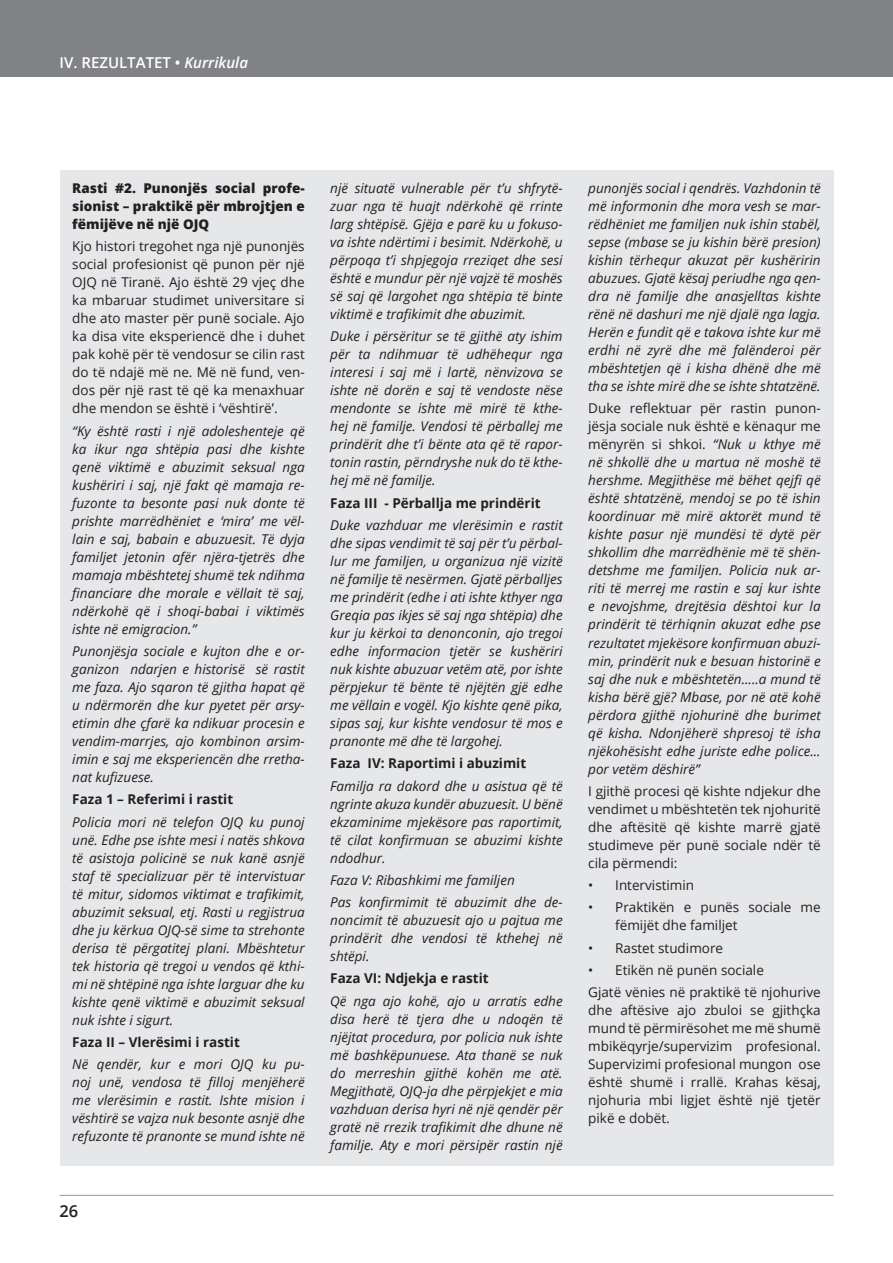
<style>
.page{position:relative;width:893px;height:1263px;background:#fff}
.page>*{position:absolute;margin:0;border:0;box-sizing:border-box;transform-origin:0 0}
.t1{font:600 16.5px "Open Sans";color:#231f20}
.t2{font:600 15px "Open Sans";color:#fff}
.case_story{font:italic 13.5px/18px "Open Sans";color:#231f20;text-align:justify}
.case_story-2{font:13.5px/18px "Open Sans";color:#231f20;text-align:justify}
.case_story-3{font:700 13.5px "Open Sans";color:#231f20}
.case_story-4{font:800 13.5px/18px "Open Sans";color:#231f20;text-align:justify}
.s1{font-style:italic}
.s2{font-style:normal}
</style>
<div class="page">
<div style="left:0;top:0;width:893px;height:77px;background:#808285"></div>
<hr style="left:60px;top:1195px;width:773px;height:1px;background:#939598">
<div style="left:60px;top:170px;width:773px;height:995px;background:#e6e7e9"></div>
<p class="t2" style="left:60px;top:52px;width:190px">IV. REZULTATET • <span class="s1">Kurrikula</span></p>
<p class="case_story-4" style="left:72px;top:179px;width:234px">Rasti #2. Punonjës social profe&shy;sionist – praktikë për mbrojtjen e fëmijëve në një OJQ</p>
<p class="case_story-2" style="left:72px;top:237px;width:234px">Kjo histori tregohet nga një punonjës social profesionist që punon për një OJQ në Tiranë. Ajo është 29 vjeç dhe ka mbaruar studimet universitare si dhe ato master për punë sociale. Ajo ka disa vite eksperiencë dhe i duhet pak kohë për të vendosur se cilin rast do të ndajë më ne. Më në fund, ven&shy;dos për një rast të që ka menaxhuar dhe mendon se është i ‘vështirë’.</p>
<p class="case_story" style="left:72px;top:421px;width:234px">“Ky është rasti i një adoleshenteje që ka ikur nga shtëpia pasi dhe kishte qenë viktimë e abuzimit seksual nga kushëriri i saj, një fakt që mamaja re&shy;fuzonte ta besonte pasi nuk donte të prishte marrëdhëniet e ‘mira’ me vël&shy;lain e saj, babain e abuzuesit. Të dyja familjet jetonin afër njëra-tjetrës dhe mamaja mbështetej shumë tek ndihma financiare dhe morale e vëllait të saj, ndërkohë që i shoqi-babai i viktimës ishte në emigracion.”</p>
<p class="case_story" style="left:72px;top:642px;width:234px">Punonjësja sociale e kujton dhe e or&shy;ganizon ndarjen e historisë së rastit me faza. Ajo sqaron të gjitha hapat që u ndërmorën dhe kur pyetet për arsy&shy;etimin dhe çfarë ka ndikuar procesin e vendim-marrjes, ajo kombinon arsim&shy;imin e saj me eksperiencën dhe rretha&shy;nat kufizuese.</p>
<p class="case_story-3" style="left:72px;top:790px;width:162px">Faza 1 – Referimi i rastit</p>
<p class="case_story" style="left:72px;top:812px;width:234px">Policia mori në telefon OJQ ku punoj unë. Edhe pse ishte mesi i natës shkova të asistoja policinë se nuk kanë asnjë staf të specializuar për të intervistuar të mitur, sidomos viktimat e trafikimit, abuzimit seksual, etj. Rasti u regjistrua dhe ju kërkua OJQ-së sime ta strehonte derisa të përgatitej plani. Mbështetur tek historia që tregoi u vendos që kthi&shy;mi në shtëpinë nga ishte larguar dhe ku kishte qenë viktimë e abuzimit seksual nuk ishte i sigurt.</p>
<p class="case_story-3" style="left:72px;top:1032px;width:169px">Faza II – Vlerësimi i rastit</p>
<p class="case_story" style="left:72px;top:1055px;width:234px">Në qendër, kur e mori OJQ ku pu&shy;noj unë, vendosa të filloj menjëherë me vlerësimin e rastit. Ishte mision i vështirë se vajza nuk besonte asnjë dhe refuzonte të pranonte se mund ishte në</p>
<p class="t1" style="left:60px;top:1200px;width:20px">26</p>
<p class="case_story" style="left:330px;top:179px;width:234px">një situatë vulnerable për t’u shfrytë&shy;zuar nga të huajt ndërkohë që rrinte larg shtëpisë. Gjëja e parë ku u fokuso&shy;va ishte ndërtimi i besimit. Ndërkohë, u përpoqa t’i shpjegoja rreziqet dhe sesi është e mundur për një vajzë të moshës së saj që largohet nga shtëpia të binte viktimë e trafikimit dhe abuzimit.</p>
<p class="case_story" style="left:330px;top:327px;width:234px">Duke i përsëritur se të gjithë aty ishim për ta ndihmuar të udhëhequr nga interesi i saj më i lartë, nënvizova se ishte në dorën e saj të vendoste nëse mendonte se ishte më mirë të kthe&shy;hej në familje. Vendosi të përballej me prindërit dhe t’i bënte ata që të rapor&shy;tonin rastin, përndryshe nuk do të kthe&shy;hej më në familje.</p>
<p class="case_story-3" style="left:330px;top:493px;width:212px">Faza III - Përballja me prindërit</p>
<p class="case_story" style="left:330px;top:516px;width:234px">Duke vazhduar me vlerësimin e rastit dhe sipas vendimit të saj për t’u përbal&shy;lur me familjen, u organizua një vizitë në familje të nesërmen. Gjatë përballjes me prindërit (edhe i ati ishte kthyer nga Greqia pas ikjes së saj nga shtëpia) dhe kur ju kërkoi ta denonconin, ajo tregoi edhe informacion tjetër se kushëriri nuk kishte abuzuar vetëm atë, por ishte përpjekur të bënte të njëjtën gjë edhe me vëllain e vogël. Kjo kishte qenë pika, sipas saj, kur kishte vendosur të mos e pranonte më dhe të largohej.</p>
<p class="case_story-3" style="left:330px;top:754px;width:198px">Faza IV: Raportimi i abuzimit</p>
<p class="case_story" style="left:330px;top:776px;width:234px">Familja ra dakord dhe u asistua që të ngrinte akuza kundër abuzuesit. U bënë ekzaminime mjekësore pas raportimit, të cilat konfirmuan se abuzimi kishte ndodhur.</p>
<p class="case_story" style="left:330px;top:870px;width:186px">Faza V: Ribashkimi me familjen</p>
<p class="case_story" style="left:330px;top:893px;width:234px">Pas konfirmimit të abuzimit dhe de&shy;noncimit të abuzuesit ajo u pajtua me prindërit dhe vendosi të kthehej në shtëpi.</p>
<p class="case_story-3" style="left:330px;top:969px;width:160px">Faza VI: Ndjekja e rastit</p>
<p class="case_story" style="left:330px;top:991px;width:234px">Që nga ajo kohë, ajo u arratis edhe disa herë të tjera dhe u ndoqën të njëjtat procedura, por policia nuk ishte më bashkëpunuese. Ata thanë se nuk do merreshin gjithë kohën me atë.<br>Megjithatë, OJQ-ja dhe përpjekjet e mia vazhduan derisa hyri në një qendër për gratë në rrezik trafikimit dhe dhune në familje. Aty e mori përsipër rastin një</p>
<p class="case_story" style="left:588px;top:179px;width:234px">punonjës social i qendrës. Vazhdonin të më informonin dhe mora vesh se mar&shy;rëdhëniet me familjen nuk ishin stabël, sepse (mbase se ju kishin bërë presion) kishin tërhequr akuzat për kushëririn abuzues. Gjatë kësaj periudhe nga qen&shy;dra në familje dhe anasjelltas kishte rënë në dashuri me një djalë nga lagja.<br>Herën e fundit që e takova ishte kur më erdhi në zyrë dhe më falënderoi për mbështetjen që i kisha dhënë dhe më tha se ishte mirë dhe se ishte shtatzënë.</p>
<p class="case_story" style="left:588px;top:399px;width:234px"><span class="s2">Duke reflektuar për rastin punon&shy;jësja sociale nuk është e kënaqur me mënyrën si shkoi.</span> “Nuk u kthye më në shkollë dhe u martua në moshë të hershme. Megjithëse më bëhet qejfi që është shtatzënë, mendoj se po të ishin koordinuar më mirë aktorët mund të kishte pasur një mundësi të dytë për shkollim dhe marrëdhënie më të shën&shy;detshme me familjen. Policia nuk ar&shy;riti të merrej me rastin e saj kur ishte e nevojshme, drejtësia dështoi kur la prindërit të tërhiqnin akuzat edhe pse rezultatet mjekësore konfirmuan abuzi&shy;min, prindërit nuk e besuan historinë e saj dhe nuk e mbështetën.....a mund të kisha bërë gjë? Mbase, por në atë kohë përdora gjithë njohurinë dhe burimet që kisha. Ndonjëherë shpresoj të isha njëkohësisht edhe juriste edhe police... por vetëm dëshirë”</p>
<p class="case_story-2" style="left:588px;top:781px;width:234px">I gjithë procesi që kishte ndjekur dhe vendimet u mbështetën tek njohuritë dhe aftësitë që kishte marrë gjatë studimeve për punë sociale ndër të cila përmendi:</p>
<p class="case_story-2" style="left:588px;top:876px;width:107px">• Intervistimin</p>
<p class="case_story-2" style="left:615px;top:898px;width:207px;text-indent:-27px">• Praktikën e punës sociale me fëmijët dhe familjet</p>
<p class="case_story-2" style="left:588px;top:938px;width:136px">• Rastet studimore</p>
<p class="case_story-2" style="left:588px;top:960px;width:177px">• Etikën në punën sociale</p>
<p class="case_story-2" style="left:588px;top:983px;width:234px">Gjatë vënies në praktikë të njohurive dhe aftësive ajo zbuloi se gjithçka mund të përmirësohet me më shumë mbikëqyrje/supervizim profesional.<br>Supervizimi profesional mungon ose është shumë i rrallë. Krahas kësaj, njohuria mbi ligjet është një tjetër pikë e dobët.</p>
</div>
